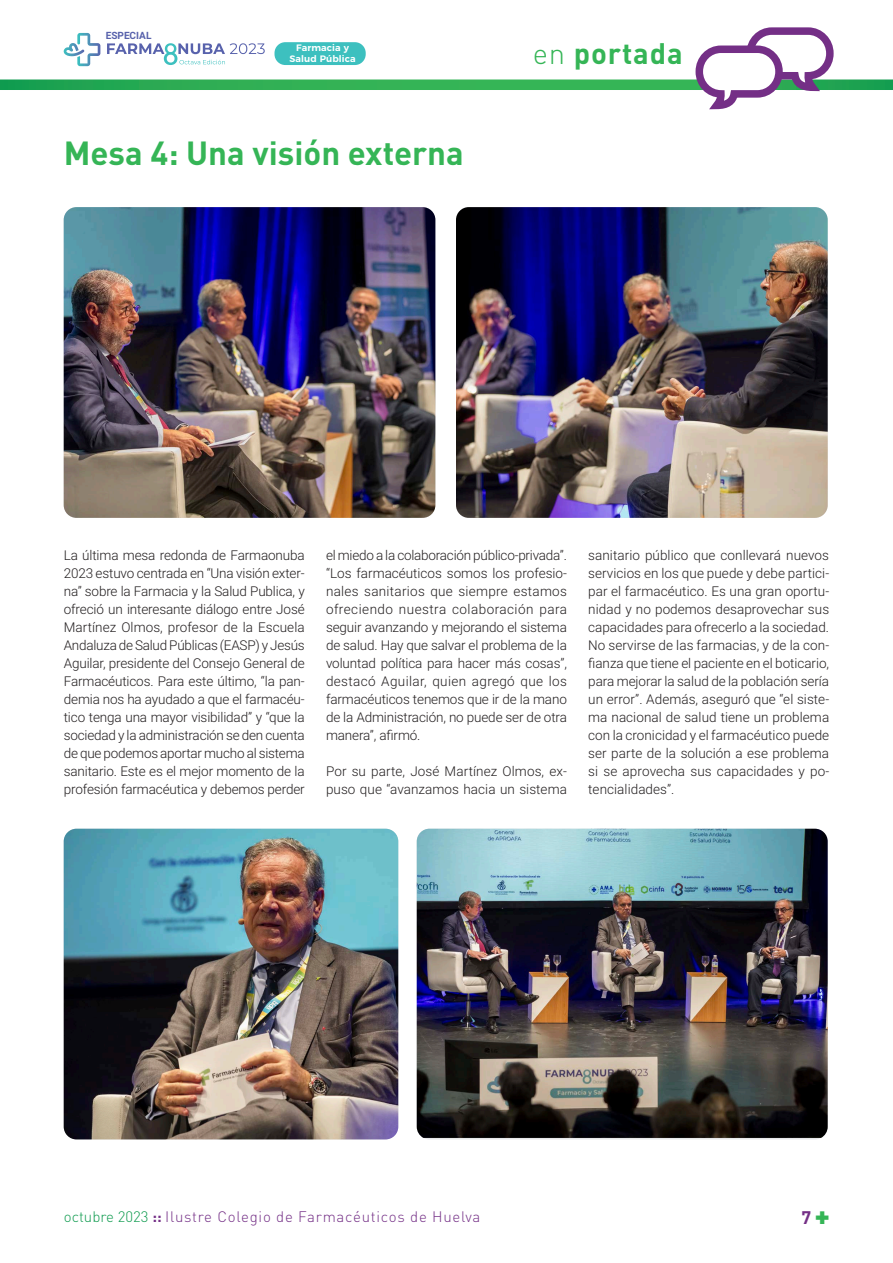
<style>
.page{position:relative;width:893px;height:1263px;background:#fff}
.page>*{position:absolute;margin:0;border:0;box-sizing:border-box;transform-origin:0 0}
.ENTRADILLA{font:700 33px "DIN Pro";color:#35b556}
.t1{font:700 29.25px "DIN Pro";letter-spacing:.03em;color:#35b556}
.t2{font:700 18px "DIN Pro";color:#742f86}
.t3{font:300 15px "DIN Pro";letter-spacing:.05em;color:#742f86}
.TEXTO{font:300 13.5px/18px "Roboto";color:#231f20;text-align:justify}
.TEXTO-2{font:700 10.05px "Roboto";color:#5862ac}
.TEXTO-3{font:600 9.3px "Montserrat";letter-spacing:.01em;color:#fff}
.s1{font-weight:300}
.s2{color:#0f9b4f}
.s3{font-weight:700}
</style>
<div class="page">
<svg style="left:0;top:80px;width:893px;height:10px;background:#2cad54"></svg>
<svg style="left:692px;top:27px;width:145px;height:83px"></svg>
<svg style="left:64px;top:33px;width:36px;height:33px"></svg>
<div style="left:274px;top:42px;width:92px;height:23px;background:#3dc0bf;border-radius:11px"></div>
<svg style="left:107px;top:43px;width:158px;height:22px"></svg>
<img style="left:64px;top:207px;width:371px;height:311px">
<img style="left:64px;top:829px;width:334px;height:310px">
<img style="left:456px;top:207px;width:372px;height:311px">
<img style="left:417px;top:829px;width:411px;height:309px">
<p class="TEXTO-2" style="left:106px;top:28px;width:47px">ESPECIAL</p>
<p class="TEXTO-3" style="left:296px;top:40px;width:54px">Farmacia y</p>
<p class="TEXTO-3" style="left:289px;top:51px;width:68px">Salud Pública</p>
<p class="ENTRADILLA" style="left:64px;top:125px;width:401px">Mesa 4: Una visión externa</p>
<p class="t1" style="left:533px;top:29px;width:151px"><span class="s1">en</span> portada</p>
<p class="TEXTO" style="left:64px;top:545px;width:242px">La última mesa redonda de Farmaonuba 2023 estuvo centrada en “Una visión exter&shy;na” sobre la Farmacia y la Salud Publica, y ofreció un interesante diálogo entre José Martínez Olmos, profesor de la Escuela Andaluza de Salud Públicas (EASP) y Jesús Aguilar, presidente del Consejo General de Farmacéuticos. Para este último, “la pan&shy;demia nos ha ayudado a que el farmacéu&shy;tico tenga una mayor visibilidad” y “que la sociedad y la administración se den cuenta de que podemos aportar mucho al sistema sanitario. Este es el mejor momento de la profesión farmacéutica y debemos perder</p>
<p class="TEXTO" style="left:326px;top:545px;width:243px">el miedo a la colaboración público-privada”. “Los farmacéuticos somos los profesio&shy;nales sanitarios que siempre estamos ofreciendo nuestra colaboración para seguir avanzando y mejorando el sistema de salud. Hay que salvar el problema de la voluntad política para hacer más cosas”, destacó Aguilar, quien agregó que los farmacéuticos tenemos que ir de la mano de la Administración, no puede ser de otra manera”, afirmó.</p>
<p class="TEXTO" style="left:326px;top:761px;width:242px">Por su parte, José Martínez Olmos, ex&shy;puso que “avanzamos hacia un sistema</p>
<p class="TEXTO" style="left:588px;top:545px;width:242px">sanitario público que conllevará nuevos servicios en los que puede y debe partici&shy;par el farmacéutico. Es una gran oportu&shy;nidad y no podemos desaprovechar sus capacidades para ofrecerlo a la sociedad.<br>No servirse de las farmacias, y de la con&shy;fianza que tiene el paciente en el boticario, para mejorar la salud de la población sería un error”. Además, aseguró que “el siste&shy;ma nacional de salud tiene un problema con la cronicidad y el farmacéutico puede ser parte de la solución a ese problema si se aprovecha sus capacidades y po&shy;tencialidades”.</p>
<p class="t3" style="left:64px;top:1207px;width:418px"><span class="s2">octubre 2023</span> <span class="s3">::</span> Ilustre Colegio de Farmacéuticos de Huelva</p>
<h3 class="t2" style="left:802px;top:1202px;width:11px">7</h3>
</div>
